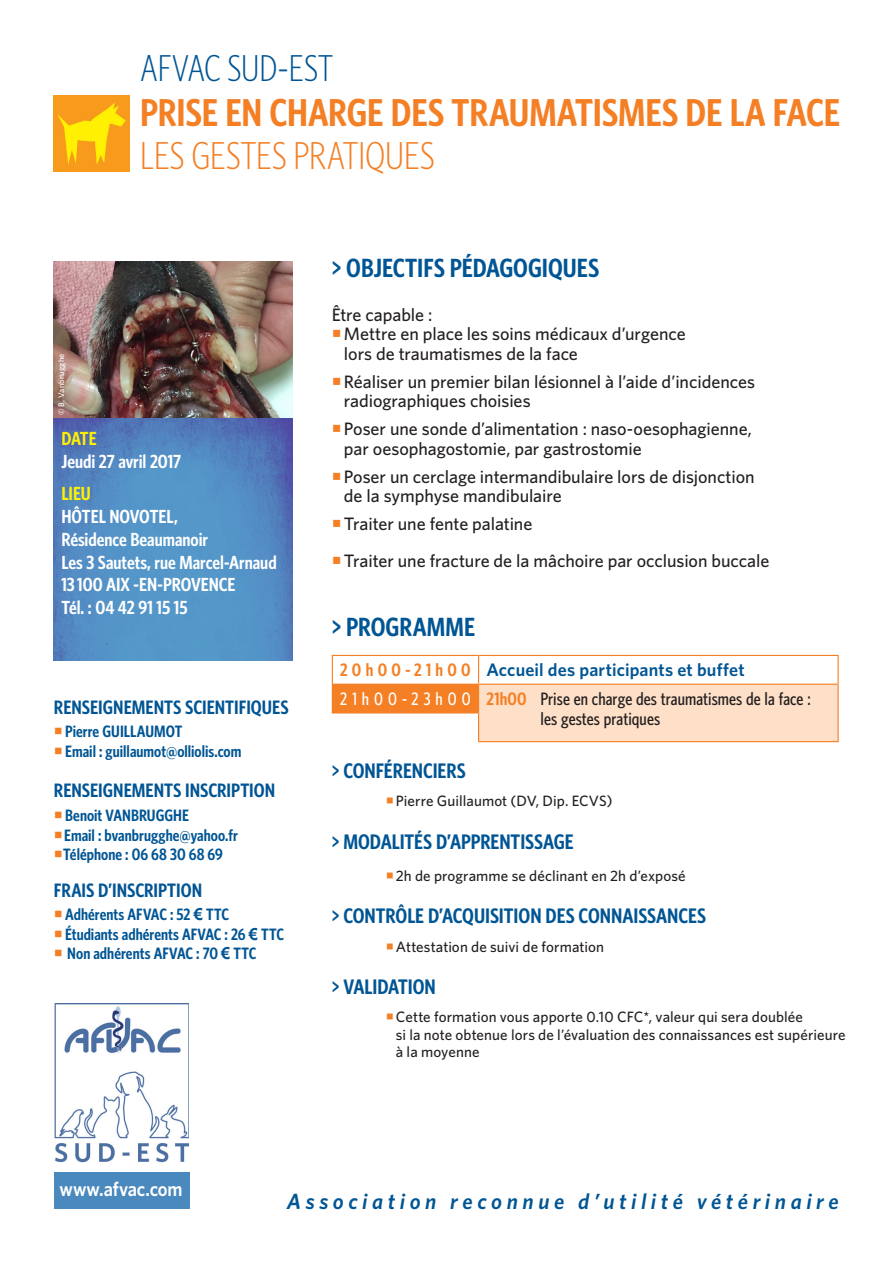
<style>
.page{position:relative;width:893px;height:1263px;background:#fff}
.page>*{position:absolute;margin:0;border:0;box-sizing:border-box;transform-origin:0 0}
.t1{font:600 39px "Whitney Condensed";letter-spacing:-.005em;color:#f47f24}
.t2{font:300 39px "Whitney Condensed";letter-spacing:-.005em;color:#f47f24}
.t3{font:300 37.5px "Whitney Condensed";letter-spacing:-.005em;color:#005594}
.t4{font:600 26.4px "Whitney Condensed";color:#005594}
.t5{font:italic 600 22.05px "Whitney";letter-spacing:.21em;color:#005594}
.t6{font:600 21.15px "Whitney Condensed";color:#005594}
.t7{font:600 20.1px "Whitney";letter-spacing:-.01em;color:#fff;scale:.92 1}
.t8{font:600 19.5px "Whitney Condensed";color:#005594}
.t9{font:600 19.05px "Whitney Condensed";color:#fff}
.t10{font:600 19.05px "Whitney Condensed";letter-spacing:-.005em;color:#fff101}
.t11{font:500 18px/19.5px "Whitney";letter-spacing:-.005em;color:#231f20}
.texte{font:500 18px/19.5px "Whitney Condensed";letter-spacing:.005em;color:#231f20}
.texte-2{font:600 18px "Whitney";letter-spacing:.01em;color:#005594}
.texte-3{font:600 18px "Whitney Condensed";letter-spacing:.24em;color:#f47f24}
.texte-4{font:500 18px "Whitney Condensed";letter-spacing:.28em;color:#fff}
.t12{font:600 16.5px "Whitney Condensed";color:#005594}
.t13{font:500 15px/17.5px "Whitney";letter-spacing:.005em;color:#231f20}
.t14{font:500 8.25px "Whitney";letter-spacing:.025em;color:#fff}
.s1{color:#f47f24}
.s2{font-family:"Arial";font-weight:700}
.s3{font-weight:600;color:#f47f24}
</style>
<div class="page">
<img style="left:54px;top:96px;width:76px;height:75px">
<img style="left:54px;top:261px;width:239px;height:158px">
<img style="left:54px;top:419px;width:239px;height:241px">
<hr style="left:478px;top:741px;width:361px;height:1px;background:#f47f24">
<svg style="left:332px;top:655px;width:507px;height:86px"></svg>
<div style="left:54px;top:1171px;width:135px;height:38px;background:#4a89be"></div>
<img style="left:54px;top:1004px;width:135px;height:159px">
<p class="t3" style="left:140px;top:47px;width:194px">AFVAC SUD-EST</p>
<p class="t1" style="left:140px;top:90px;width:701px">PRISE EN CHARGE DES TRAUMATISMES DE LA FACE</p>
<p class="t2" style="left:140px;top:134px;width:296px">LES GESTES PRATIQUES</p>
<p class="t14" style="left:56px;top:415px;width:63px;rotate:-90deg">© B. Vanbrugghe</p>
<p class="t10" style="left:61px;top:427px;width:37px">DATE</p>
<p class="t9" style="left:61px;top:450px;width:121px">Jeudi 27 avril 2017</p>
<p class="t10" style="left:61px;top:483px;width:31px">LIEU</p>
<p class="t9" style="left:61px;top:505px;width:118px">HÔTEL NOVOTEL,</p>
<p class="t9" style="left:61px;top:528px;width:148px">Résidence Beaumanoir</p>
<p class="t9" style="left:61px;top:551px;width:217px">Les 3 Sautets, rue Marcel-Arnaud</p>
<p class="t9" style="left:61px;top:574px;width:176px">13 100 AIX -EN-PROVENCE</p>
<p class="t9" style="left:61px;top:597px;width:128px">Tél. : 04 42 91 15 15</p>
<p class="t8" style="left:54px;top:695px;width:236px">RENSEIGNEMENTS SCIENTIFIQUES</p>
<p class="t12" style="left:54px;top:722px;width:130px"><span class="s1">○</span>Pierre GUILLAUMOT</p>
<p class="t12" style="left:54px;top:741px;width:189px"><span class="s1">○</span>Email : guillaumot@olliolis.com</p>
<p class="t8" style="left:54px;top:779px;width:223px">RENSEIGNEMENTS INSCRIPTION</p>
<p class="t12" style="left:54px;top:806px;width:137px"><span class="s1">○</span>Benoit VANBRUGGHE</p>
<p class="t12" style="left:54px;top:825px;width:185px"><span class="s1">○</span>Email : bvanbrugghe@yahoo.fr</p>
<p class="t12" style="left:54px;top:845px;width:170px"><span class="s1">○</span>Téléphone : 06 68 30 68 69</p>
<p class="t8" style="left:54px;top:878px;width:150px">FRAIS D’INSCRIPTION</p>
<p class="t12" style="left:54px;top:905px;width:177px"><span class="s1">○</span>Adhérents AFVAC : 52 <span class="s2">€</span> TTC</p>
<p class="t12" style="left:54px;top:924px;width:232px"><span class="s1">○</span>Étudiants adhérents AFVAC : 26 <span class="s2">€</span> TTC</p>
<p class="t12" style="left:54px;top:944px;width:204px"><span class="s1">○</span> Non adhérents AFVAC : 70 <span class="s2">€</span> TTC</p>
<p class="t4" style="left:332px;top:253px;width:269px">&gt; OBJECTIFS PÉDAGOGIQUES</p>
<p class="t11" style="left:332px;top:304px;width:102px">Être capable :</p>
<p class="t11" style="left:344px;top:323px;width:343px;text-indent:-12px"><span class="s1">○</span>Mettre en place les soins médicaux d’urgence lors de traumatismes de la face</p>
<p class="t11" style="left:344px;top:371px;width:413px;text-indent:-12px"><span class="s1">○</span>Réaliser un premier bilan lésionnel à l’aide d’incidences radiographiques choisies</p>
<p class="t11" style="left:344px;top:418px;width:410px;text-indent:-12px"><span class="s1">○</span>Poser une sonde d’alimentation : naso-oesophagienne, par oesophagostomie, par gastrostomie</p>
<p class="t11" style="left:344px;top:466px;width:412px;text-indent:-12px"><span class="s1">○</span>Poser un cerclage intermandibulaire lors de disjonction de la symphyse mandibulaire</p>
<p class="t11" style="left:332px;top:513px;width:202px"><span class="s1">○</span>Traiter une fente palatine</p>
<p class="t11" style="left:332px;top:550px;width:439px"><span class="s1">○</span>Traiter une fracture de la mâchoire par occlusion buccale</p>
<p class="t4" style="left:332px;top:612px;width:145px">&gt; PROGRAMME</p>
<p class="texte-3" style="left:340px;top:660px;width:132px">20h00-21h00</p>
<p class="texte-2" style="left:486px;top:659px;width:260px">Accueil des participants et buffet</p>
<p class="texte-4" style="left:340px;top:688px;width:132px">21h00-23h00</p>
<p class="texte" style="left:540px;top:689px;width:272px;text-indent:-54px"><span class="s3">21h00</span> Prise en charge des traumatismes de la face : les gestes pratiques</p>
<p class="t6" style="left:332px;top:758px;width:136px">&gt; CONFÉRENCIERS</p>
<p class="t13" style="left:386px;top:792px;width:228px"><span class="s1">○</span>Pierre Guillaumot (DV, Dip. ECVS)</p>
<p class="t6" style="left:332px;top:829px;width:244px">&gt; MODALITÉS D’APPRENTISSAGE</p>
<p class="t13" style="left:386px;top:867px;width:301px"><span class="s1">○</span>2h de programme se déclinant en 2h d’exposé</p>
<p class="t6" style="left:332px;top:904px;width:376px">&gt; CONTRÔLE D’ACQUISITION DES CONNAISSANCES</p>
<p class="t13" style="left:386px;top:937px;width:220px"><span class="s1">○</span>Attestation de suivi de formation</p>
<p class="t6" style="left:332px;top:974px;width:106px">&gt; VALIDATION</p>
<p class="t13" style="left:396px;top:1008px;width:451px;text-indent:-10px"><span class="s1">○</span>Cette formation vous apporte 0.10 CFC*, valeur qui sera doublée<br>si la note obtenue lors de l’évaluation des connaissances est supérieure à la moyenne</p>
<p class="t7" style="left:60px;top:1176px;width:135px">www.afvac.com</p>
<p class="t5" style="left:287px;top:1188px;width:554px">Association reconnue d’utilité vétérinaire</p>
</div>
